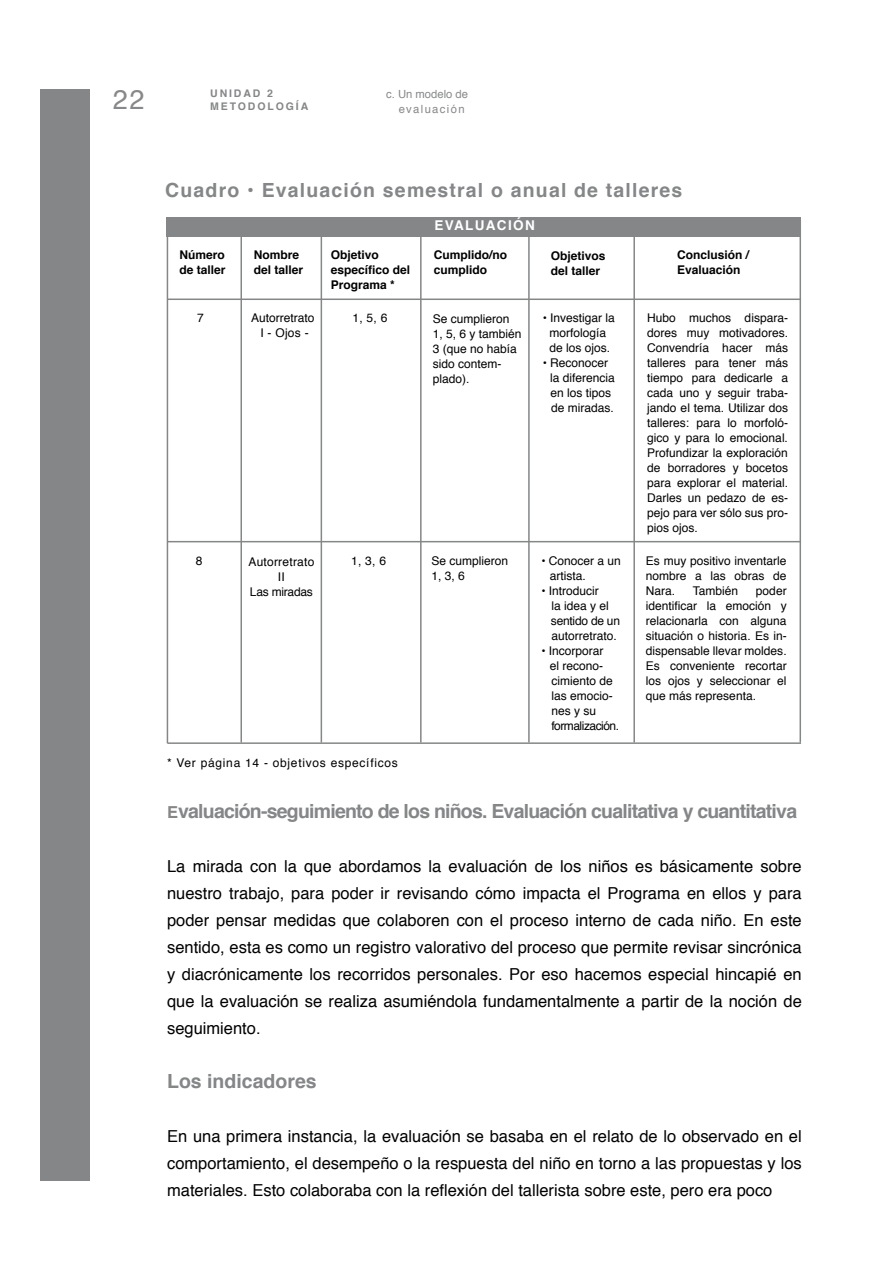
<style>
.page{position:relative;width:893px;height:1263px;background:#fff}
.page>*{position:absolute;margin:0;border:0;box-sizing:border-box;transform-origin:0 0}
.t1{font:27px "Helvetica";color:#87888a}
.t2{font:700 19.5px "Helvetica";letter-spacing:-.04em;color:#848687}
.t3{font:700 19.5px "Helvetica";letter-spacing:.06em;color:#848687}
.t4{font:700 19.5px "Helvetica";color:#848687}
.t5{font:16.5px/27px "Helvetica";color:#000;text-align:justify}
.t6{font:700 13.5px "Helvetica";letter-spacing:.1em;color:#fff}
.t7{font:12px/15px "Helvetica";color:#000}
.t8{font:700 12px/15px "Helvetica";color:#000}
.t9{font:12px "Helvetica";letter-spacing:.06em;color:#000}
.t10{font:12px/15px "Helvetica";letter-spacing:.02em;color:#000;text-align:center}
.t11{font:11.25px/15px "Helvetica";letter-spacing:.12em;color:#87888a}
.t12{font:700 10.5px/12.6px "Helvetica";letter-spacing:.18em;color:#848687}
.s1{font-size:16.5px}
</style>
<div class="page">
<div style="left:40px;top:89px;width:50px;height:1092px;background:#848687"></div>
<hr style="left:167px;top:742px;width:634px;height:2px;background:#848687">
<div style="left:167px;top:217px;width:634px;height:20px;background:#848687"></div>
<hr style="left:240px;top:235px;width:2px;height:507px;background:#848687">
<hr style="left:321px;top:235px;width:1px;height:507px;background:#848687">
<hr style="left:420px;top:235px;width:2px;height:507px;background:#848687">
<hr style="left:528px;top:235px;width:2px;height:507px;background:#848687">
<hr style="left:633px;top:235px;width:2px;height:507px;background:#848687">
<hr style="left:167px;top:220px;width:1px;height:523px;background:#848687">
<hr style="left:799px;top:220px;width:2px;height:522px;background:#848687">
<hr style="left:167px;top:298px;width:634px;height:2px;background:#848687">
<hr style="left:167px;top:541px;width:634px;height:1px;background:#848687">
<h1 class="t1" style="left:113px;top:79px;width:33px">22</h1>
<p class="t12" style="left:210px;top:87px;width:100px">UNIDAD 2<br>METODOLOGÍA</p>
<p class="t11" style="left:399px;top:87px;width:71px;text-indent:-13px">c. Un modelo de evaluación</p>
<h2 class="t3" style="left:165px;top:174px;width:519px">Cuadro • Evaluación semestral o anual de talleres</h2>
<p class="t6" style="left:434px;top:215px;width:102px">EVALUACIÓN</p>
<p class="t8" style="left:179px;top:247px;width:48px">Número de taller</p>
<p class="t8" style="left:254px;top:247px;width:51px">Nombre del taller</p>
<p class="t8" style="left:331px;top:247px;width:81px">Objetivo específico del<br>Programa *</p>
<p class="t8" style="left:434px;top:248px;width:75px">Cumplido/no cumplido</p>
<p class="t8" style="left:551px;top:248px;width:56px">Objetivos del taller</p>
<p class="t8" style="left:677px;top:247px;width:74px">Conclusión /<br>Evaluación</p>
<p class="t7" style="left:197px;top:310px;width:8px">7</p>
<p class="t7" style="left:196px;top:554px;width:8px">8</p>
<p class="t7" style="left:251px;top:311px;width:65px;text-align:center">Autorretrato<br>I - Ojos -</p>
<p class="t7" style="left:353px;top:310px;width:36px">1, 5, 6</p>
<p class="t10" style="left:248px;top:554px;width:67px">Autorretrato<br>II<br>Las miradas</p>
<p class="t7" style="left:351px;top:554px;width:36px">1, 3, 6</p>
<p class="t7" style="left:433px;top:311px;width:90px">Se cumplieron<br>1, 5, 6 y también<br>3 (que no había sido contem&shy;plado).</p>
<p class="t7" style="left:543px;top:310px;width:74px;text-align:center">• Investigar la morfología de los ojos.</p>
<p class="t7" style="left:550px;top:355px;width:66px;text-indent:-7px">• Reconocer la diferencia en los tipos de miradas.</p>
<p class="t7" style="left:431px;top:553px;width:78px">Se cumplieron<br>1, 3, 6</p>
<p class="t7" style="left:550px;top:554px;width:72px;text-indent:-9px">• Conocer a un artista.</p>
<p class="t7" style="left:551px;top:584px;width:71px;text-indent:-10px">• Introducir<br>la idea y el sentido de un autorretrato.</p>
<p class="t7" style="left:550px;top:644px;width:71px;text-indent:-8px">• Incorporar<br>el recono&shy;cimiento de las emocio&shy;nes y su formalización.</p>
<p class="t7" style="left:647px;top:310px;width:142px;text-align:justify">Hubo muchos dispara&shy;dores muy motivadores.<br>Convendría hacer más talleres para tener más tiempo para dedicarle a cada uno y seguir traba&shy;jando el tema. Utilizar dos talleres: para lo morfoló&shy;gico y para lo emocional.<br>Profundizar la exploración de borradores y bocetos para explorar el material.<br>Darles un pedazo de es&shy;pejo para ver sólo sus pro&shy;pios ojos.</p>
<p class="t7" style="left:646px;top:554px;width:142px;text-align:justify">Es muy positivo inventarle nombre a las obras de Nara.</p>
<p class="t7" style="left:693px;top:584px;width:47px">También</p>
<p class="t7" style="left:646px;top:584px;width:142px;text-align:justify;text-indent:110px">poder identificar la emoción y relacionarla con alguna situación o historia. Es in&shy;dispensable llevar moldes.<br>Es conveniente recortar los ojos y seleccionar el que más representa.</p>
<p class="t9" style="left:167px;top:753px;width:232px">* Ver página 14 - objetivos específicos</p>
<h2 class="t2" style="left:167px;top:796px;width:631px"><span class="s1">E</span>valuación-seguimiento de los niños. Evaluación cualitativa y cuantitativa</h2>
<p class="t5" style="left:167px;top:854px;width:636px">La mirada con la que abordamos la evaluación de los niños es básicamente sobre nuestro trabajo, para poder ir revisando cómo impacta el Programa en ellos y para poder pensar medidas que colaboren con el proceso interno de cada niño. En este sentido, esta es como un registro valorativo del proceso que permite revisar sincrónica y diacrónicamente los recorridos personales. Por eso hacemos especial hincapié en que la evaluación se realiza asumiéndola fundamentalmente a partir de la noción de seguimiento.</p>
<h2 class="t4" style="left:167px;top:1066px;width:151px">Los indicadores</h2>
<p class="t5" style="left:167px;top:1124px;width:636px">En una primera instancia, la evaluación se basaba en el relato de lo observado en el comportamiento, el desempeño o la respuesta del niño en torno a las propuestas y los materiales. Esto colaboraba con la reflexión del tallerista sobre este, pero era poco</p>
</div>
